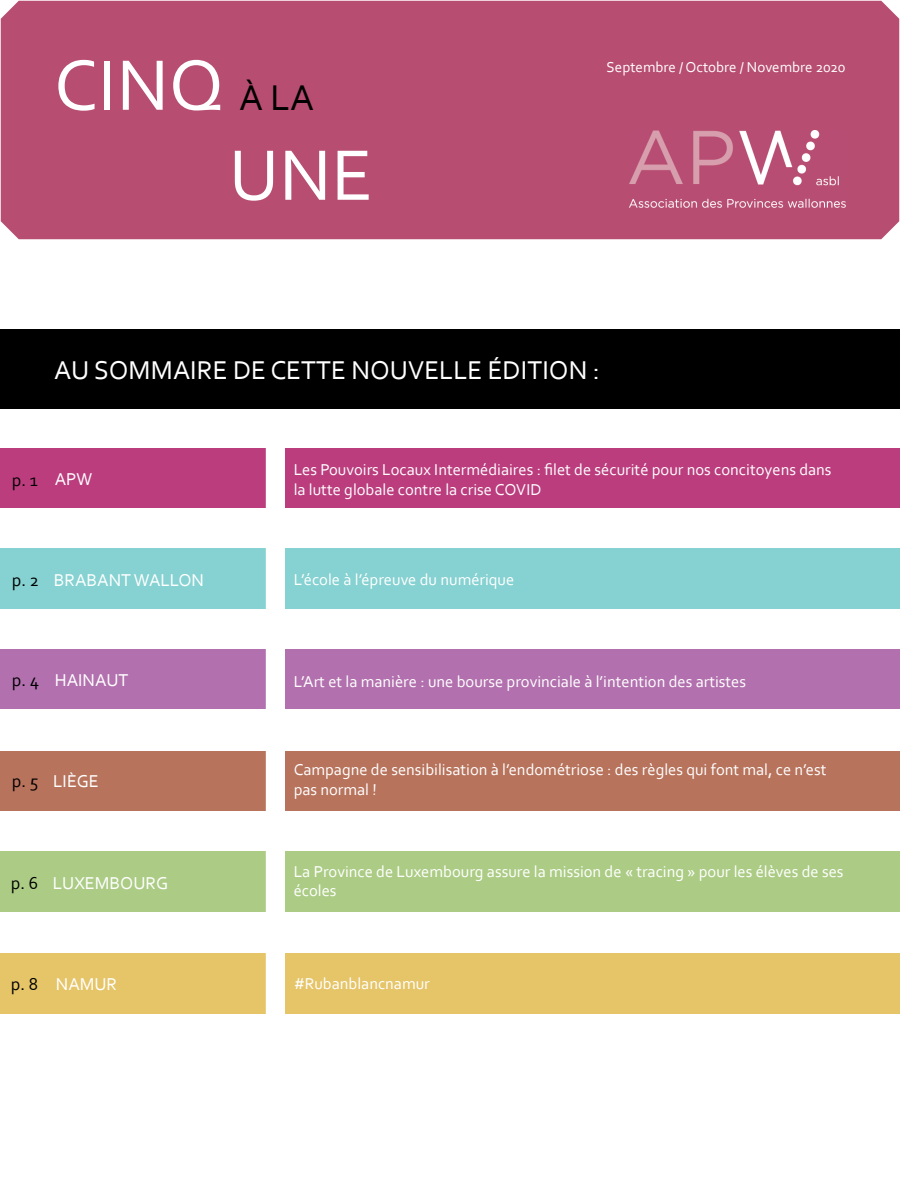
<style>
.page{position:relative;width:900px;height:1200px;background:#fff}
.page>*{position:absolute;margin:0;border:0;box-sizing:border-box;transform-origin:0 0}
.t1{font:75px "Corbel";color:#fff}
.t2{font:27px "Corbel";color:#fff}
.t3{font:18px "Corbel";color:#fff}
.t4{font:18px "Corbel";color:#000}
.t5{font:16.5px/19.8px "Corbel";color:#fff}
.t6{font:15px "Corbel";color:#fff}
.s1{font-size:37.5px;color:#000}
</style>
<div class="page">
<div style="left:1px;top:1px;width:898px;height:238px;background:#b84d72"></div>
<img style="left:630px;top:130px;width:216px;height:78px">
<div style="left:0;top:329px;width:900px;height:80px;background:#000"></div>
<div style="left:1px;top:549px;width:899px;height:60px;background:#86d1d1"></div>
<div style="left:1px;top:649px;width:899px;height:60px;background:#b271ae"></div>
<div style="left:1px;top:751px;width:899px;height:60px;background:#b7735c"></div>
<div style="left:0;top:852px;width:900px;height:60px;background:#accc86"></div>
<div style="left:1px;top:953px;width:899px;height:60px;background:#e6c568"></div>
<div style="left:1px;top:448px;width:899px;height:60px;background:#bb3d7e"></div>
<div style="left:266px;top:432px;width:19px;height:594px;background:#fff"></div>
<p class="t1" style="left:54px;top:38px;width:261px">CINQ <span class="s1">À LA</span></p>
<p class="t1" style="left:229px;top:128px;width:145px">UNE</p>
<p class="t6" style="left:607px;top:58px;width:240px">Septembre / Octobre / Novembre 2020</p>
<p class="t2" style="left:54px;top:353px;width:548px">AU SOMMAIRE DE CETTE NOUVELLE ÉDITION :</p>
<p class="t4" style="left:12px;top:468px;width:27px">p. 1</p>
<p class="t3" style="left:55px;top:468px;width:39px">APW</p>
<p class="t4" style="left:12px;top:569px;width:29px">p. 2</p>
<p class="t3" style="left:54px;top:568px;width:152px">BRABANT WALLON</p>
<p class="t5" style="left:294px;top:459px;width:539px">Les Pouvoirs Locaux Intermédiaires : filet de sécurité pour nos concitoyens dans la lutte globale contre la crise COVID</p>
<p class="t5" style="left:294px;top:569px;width:222px">L’école à l’épreuve du numérique</p>
<p class="t4" style="left:12px;top:669px;width:29px">p. 4</p>
<p class="t3" style="left:55px;top:669px;width:75px">HAINAUT</p>
<p class="t5" style="left:294px;top:671px;width:454px">L’Art et la manière : une bourse provinciale à l’intention des artistes</p>
<p class="t4" style="left:12px;top:770px;width:28px">p. 5</p>
<p class="t3" style="left:53px;top:770px;width:47px">LIÈGE</p>
<p class="t5" style="left:294px;top:760px;width:534px">Campagne de sensibilisation à l’endométriose : des règles qui font mal, ce n’est pas normal !</p>
<p class="t4" style="left:11px;top:872px;width:29px">p. 6</p>
<p class="t3" style="left:53px;top:872px;width:117px">LUXEMBOURG</p>
<p class="t5" style="left:294px;top:861px;width:551px">La Province de Luxembourg assure la mission de « tracing » pour les élèves de ses écoles</p>
<p class="t4" style="left:11px;top:973px;width:29px">p. 8</p>
<p class="t3" style="left:56px;top:973px;width:63px">NAMUR</p>
<p class="t5" style="left:294px;top:974px;width:137px">#Rubanblancnamur</p>
</div>
